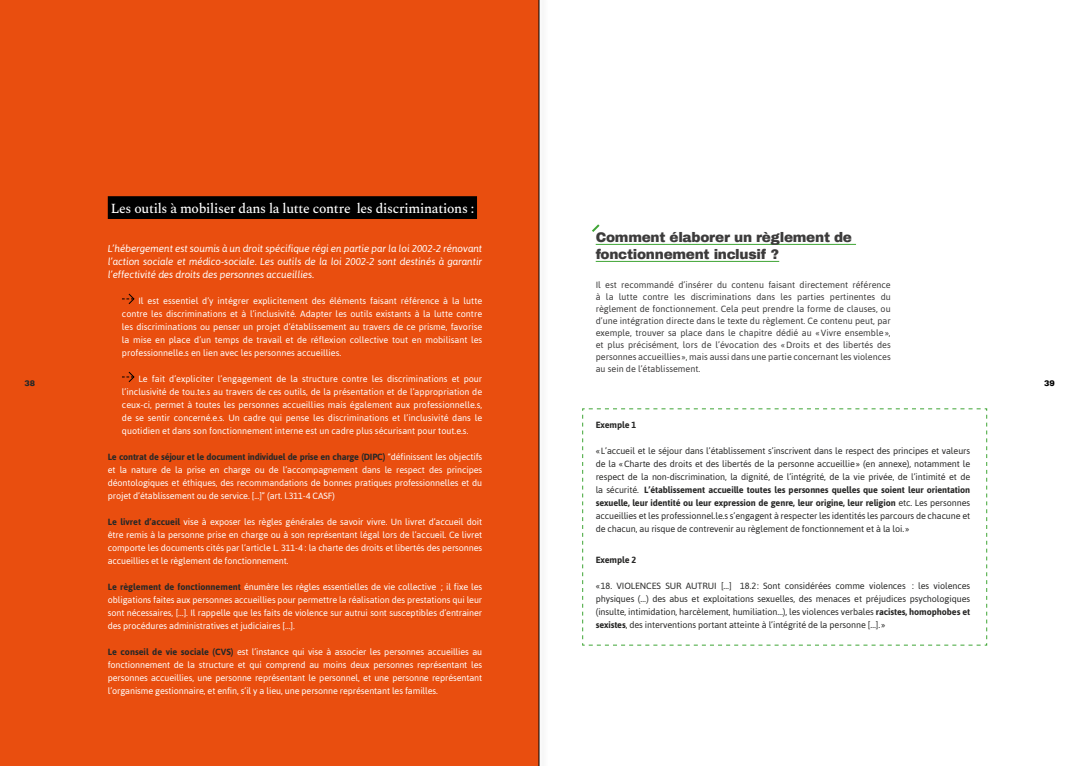
<style>
.page{position:relative;width:1078px;height:766px;background:#fff}
.page>*{position:absolute;margin:0;border:0;box-sizing:border-box;transform-origin:0 0}
.t1{font:500 13.7px "Spectral";letter-spacing:-.02em;color:#fff}
.t2{font:900 13.7px/17px "Archivo";letter-spacing:-.02em;color:#3c3b3b}
.t3{font:italic 10px/13px "Asap";letter-spacing:-.01em;color:#fff;text-align:justify}
.t4{font:9px/13px "Asap";letter-spacing:-.01em;color:#fff;text-align:justify}
.t5{font:9px/13px "Asap";letter-spacing:-.01em;color:#282827;text-align:justify}
.t6{font:9px/12px "Asap";color:#3c3b3b;text-align:justify}
.t7{font:700 9px "Asap";letter-spacing:-.01em;color:#282827}
.t8{font:900 8px "Archivo";color:#282827}
.t9{font:900 8px "Archivo";color:#000}
.s1{font-weight:700;color:#282827}
.s2{font-weight:700}
</style>
<div class="page">
<div style="left:0;top:0;width:539px;height:765px;background:#e94e0f"></div>
<div style="left:108px;top:196px;width:369px;height:23px;background:#000"></div>
<svg style="left:122px;top:293px;width:13px;height:11px"></svg>
<svg style="left:122px;top:371px;width:13px;height:12px"></svg>
<hr style="left:595px;top:244px;width:260px;height:1px;background:#3fa535">
<hr style="left:595px;top:261px;width:184px;height:1px;background:#3fa535">
<svg style="left:592px;top:224px;width:8px;height:8px"></svg>
<svg style="left:582px;top:408px;width:405px;height:238px"></svg>
<div style="left:537px;top:0;width:11px;height:765px;background:#000;opacity:.85"></div>
<hr style="left:538px;top:0;width:1px;height:765px;background:#000">
<h1 class="t1" style="left:111px;top:198px;width:365px">Les outils à mobiliser dans la lutte contre les discriminations :</h1>
<p class="t3" style="left:108px;top:242px;width:376px">L’hébergement est soumis à un droit spécifique régi en partie par la loi 2002-2 rénovant l’action sociale et médico-sociale. Les outils de la loi 2002-2 sont destinés à garantir l’effectivité des droits des personnes accueillies.</p>
<p class="t4" style="left:122px;top:294px;width:362px;text-indent:16px">Il est essentiel d’y intégrer explicitement des éléments faisant référence à la lutte contre les discriminations et à l’inclusivité. Adapter les outils existants à la lutte contre les discriminations ou penser un projet d’établissement au travers de ce prisme, favorise la mise en place d’un temps de travail et de réflexion collective tout en mobilisant les professionnelle.s en lien avec les personnes accueillies.</p>
<p class="t4" style="left:122px;top:372px;width:362px;text-indent:17px">Le fait d’expliciter l’engagement de la structure contre les discriminations et pour l’inclusivité de tou.te.s au travers de ces outils, de la présentation et de l’appropriation de ceux-ci, permet à toutes les personnes accueillies mais également aux professionnelle.s, de se sentir concerné.e.s. Un cadre qui pense les discriminations et l’inclusivité dans le quotidien et dans son fonctionnement interne est un cadre plus sécurisant pour tout.e.s.</p>
<p class="t4" style="left:108px;top:450px;width:376px"><span class="s1">Le contrat de séjour et le document individuel de prise en charge (DIPC)</span> “définissent les objectifs et la nature de la prise en charge ou de l’accompagnement dans le respect des principes déontologiques et éthiques, des recommandations de bonnes pratiques professionnelles et du projet d’établissement ou de service. [...]” (art. l.311-4 CASF)</p>
<p class="t4" style="left:108px;top:515px;width:376px"><span class="s1">Le livret d’accueil</span> vise à exposer les règles générales de savoir vivre. Un livret d’accueil doit être remis à la personne prise en charge ou à son représentant légal lors de l’accueil. Ce livret comporte les documents cités par l’article L. 311-4 : la charte des droits et libertés des personnes accueillies et le règlement de fonctionnement.</p>
<p class="t4" style="left:108px;top:580px;width:376px"><span class="s1">Le règlement de fonctionnement</span> énumère les règles essentielles de vie collective ; il fixe les obligations faites aux personnes accueillies pour permettre la réalisation des prestations qui leur sont nécessaires, […]. Il rappelle que les faits de violence sur autrui sont susceptibles d’entrainer des procédures administratives et judiciaires […].</p>
<p class="t4" style="left:108px;top:645px;width:376px"><span class="s1">Le conseil de vie sociale (CVS)</span> est l’instance qui vise à associer les personnes accueillies au fonctionnement de la structure et qui comprend au moins deux personnes représentant les personnes accueillies, une personne représentant le personnel, et une personne représentant l’organisme gestionnaire, et enfin, s’il y a lieu, une personne représentant les familles.</p>
<h1 class="t2" style="left:595px;top:228px;width:258px">Comment élaborer un règlement de fonctionnement inclusif ?</h1>
<p class="t6" style="left:595px;top:279px;width:296px">Il est recommandé d’insérer du contenu faisant directement référence à la lutte contre les discriminations dans les parties pertinentes du règlement de fonctionnement. Cela peut prendre la forme de clauses, ou d’une intégration directe dans le texte du règlement. Ce contenu peut, par exemple, trouver sa place dans le chapitre dédié au «Vivre ensemble», et plus précisément, lors de l’évocation des «Droits et des libertés des personnes accueillies », mais aussi dans une partie concernant les violences au sein de l’établissement.</p>
<p class="t8" style="left:25px;top:378px;width:12px">38</p>
<p class="t9" style="left:1043px;top:378px;width:12px">39</p>
<p class="t7" style="left:595px;top:419px;width:42px">Exemple 1</p>
<p class="t5" style="left:595px;top:444px;width:376px">«L’accueil et le séjour dans l’établissement s’inscrivent dans le respect des principes et valeurs de la «Charte des droits et des libertés de la personne accueillie» (en annexe), notamment le respect de la non-discrimination, la dignité, de l’intégrité, de la vie privée, de l’intimité et de la sécurité. <span class="s2">L’établissement accueille toutes les personnes quelles que soient leur orientation sexuelle, leur identité ou leur expression de genre, leur origine, leur religion</span> etc. Les personnes accueillies et les professionnel.le.s s’engagent à respecter les identités les parcours de chacune et de chacun, au risque de contrevenir au règlement de fonctionnement et à la loi.»</p>
<p class="t7" style="left:595px;top:554px;width:42px">Exemple 2</p>
<p class="t5" style="left:595px;top:579px;width:376px">«18. VIOLENCES SUR AUTRUI […] 18.2: Sont considérées comme violences : les violences physiques (…) des abus et exploitations sexuelles, des menaces et préjudices psychologiques (insulte, intimidation, harcèlement, humiliation…), les violences verbales <span class="s2">racistes, homophobes et sexistes</span>, des interventions portant atteinte à l’intégrité de la personne […].»</p>
</div>
